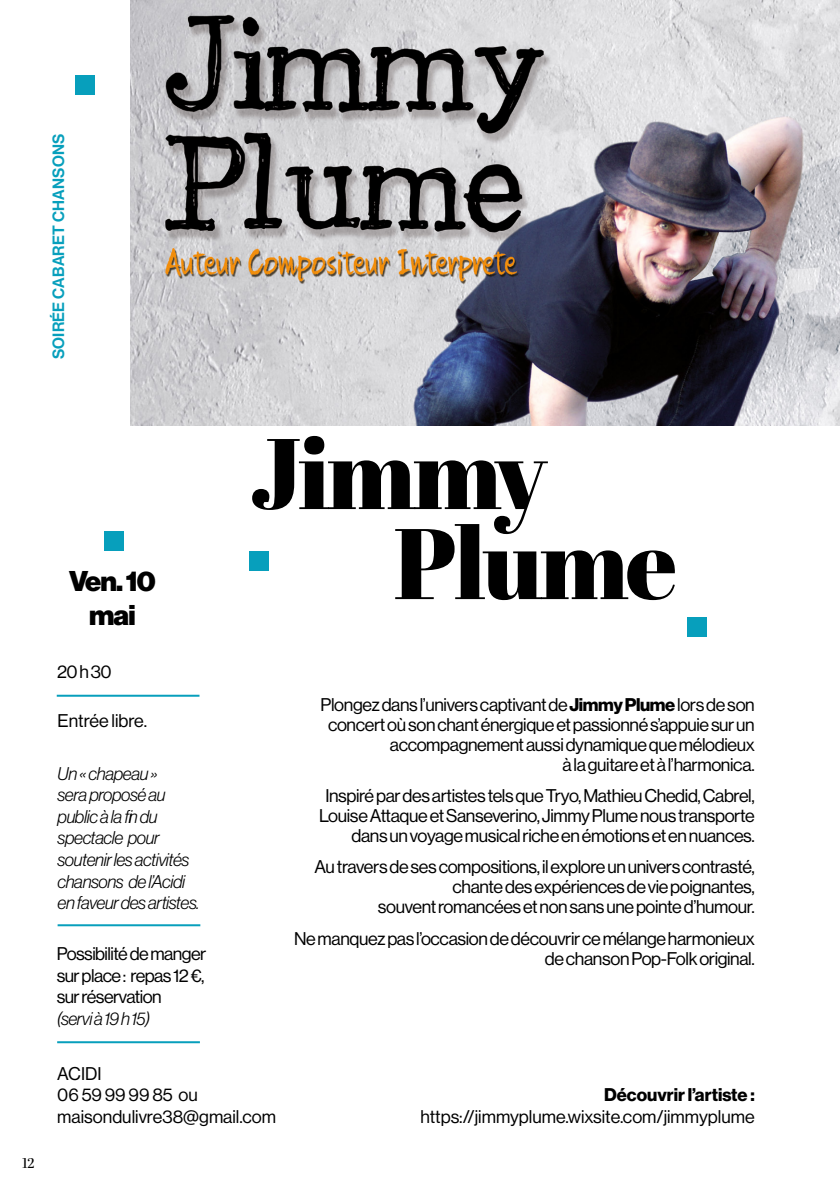
<style>
.page{position:relative;width:840px;height:1191px;background:#fff}
.page>*{position:absolute;margin:0;border:0;box-sizing:border-box;transform-origin:0 0}
.t1{font:100px/90px "Abril Fatface";letter-spacing:-.03em;color:#000}
.t2{font:28px/33.6px "N Haas Grotesk DS Pro 95 Blk";letter-spacing:-.03em;color:#000;text-align:center}
.t3{font:18px/20px "N Haas Grotesk DS Pro 55 Rg";letter-spacing:-.02em;color:#000;text-align:right}
.t4{font:18px/21.6px "N Haas Grotesk DS Pro 46 Lt It";letter-spacing:-.02em;color:#000}
.t5{font:18px/21.6px "N Haas Grotesk DS Pro 55 Rg";color:#000}
.t6{font:18px "N Haas Grotesk DS Pro 75 Bd";color:#000}
.t7{font:16px "N Haas Grotesk DS Pro 65 Md";letter-spacing:.015em;color:#079fbc}
.t8{font:14px "Abril Display";color:#000}
.s1{font-family:"N Haas Grotesk DS Pro 75 Bd"}
</style>
<div class="page">
<div style="left:104px;top:531px;width:20px;height:19px;background:#079fbc"></div>
<hr style="left:57px;top:694px;width:142px;height:2px;background:#079fbc">
<div style="left:75px;top:75px;width:19px;height:20px;background:#079fbc"></div>
<hr style="left:58px;top:924px;width:142px;height:2px;background:#079fbc">
<hr style="left:57px;top:1041px;width:143px;height:2px;background:#079fbc">
<img style="left:130px;top:0;width:709px;height:425px">
<div style="left:686px;top:617px;width:20px;height:20px;background:#079fbc"></div>
<div style="left:249px;top:550px;width:20px;height:20px;background:#079fbc"></div>
<p class="t7" style="left:49px;top:359px;width:227px;rotate:-90deg">SOIRÉE CABARET CHANSONS</p>
<p class="t8" style="left:22px;top:1153px;width:14px">12</p>
<h2 class="t2" style="left:69px;top:565px;width:88px">Ven. 10 mai</h2>
<p class="t3" style="left:57px;top:661px;width:56px">20 h 30</p>
<p class="t5" style="left:58px;top:710px;width:91px">Entrée libre.</p>
<p class="t4" style="left:58px;top:762px;width:143px">Un « chapeau »<br>sera proposé au public à la fin du spectacle pour soutenir les activités chansons de l’Acidi en faveur des artistes.</p>
<p class="t3" style="left:57px;top:943px;width:151px;line-height:21.6px;text-align:justify">Possibilité de manger sur place : repas 12 €, sur réservation</p>
<p class="t4" style="left:57px;top:1008px;width:95px">(servi à 19 h 15)</p>
<h1 class="t1" style="left:393px;top:426px;width:285px;text-indent:-144px">Jimmy<br>Plume</h1>
<p class="t3" style="left:320px;top:694px;width:435px">Plongez dans l’univers captivant de <span class="s1">Jimmy Plume</span> lors de son concert où son chant énergique et passionné s’appuie sur un accompagnement aussi dynamique que mélodieux<br>à la guitare et à l’harmonica.</p>
<p class="t3" style="left:319px;top:786px;width:437px">Inspiré par des artistes tels que Tryo, Mathieu Chedid, Cabrel,<br>Louise Attaque et Sanseverino, Jimmy Plume nous transporte dans un voyage musical riche en émotions et en nuances.</p>
<p class="t3" style="left:314px;top:857px;width:441px">Au travers de ses compositions, il explore un univers contrasté, chante des expériences de vie poignantes,<br>souvent romancées et non sans une pointe d’humour.</p>
<p class="t3" style="left:294px;top:928px;width:462px">Ne manquez pas l’occasion de découvrir ce mélange harmonieux de chanson Pop-Folk original.</p>
<p class="t5" style="left:57px;top:1062px;width:220px">ACIDI<br>06 59 99 99 85 ou maisondulivre38@gmail.com</p>
<p class="t6" style="left:603px;top:1084px;width:152px">Découvrir l’artiste :</p>
<p class="t5" style="left:420px;top:1105px;width:335px">https://jimmyplume.wixsite.com/jimmyplume</p>
</div>
